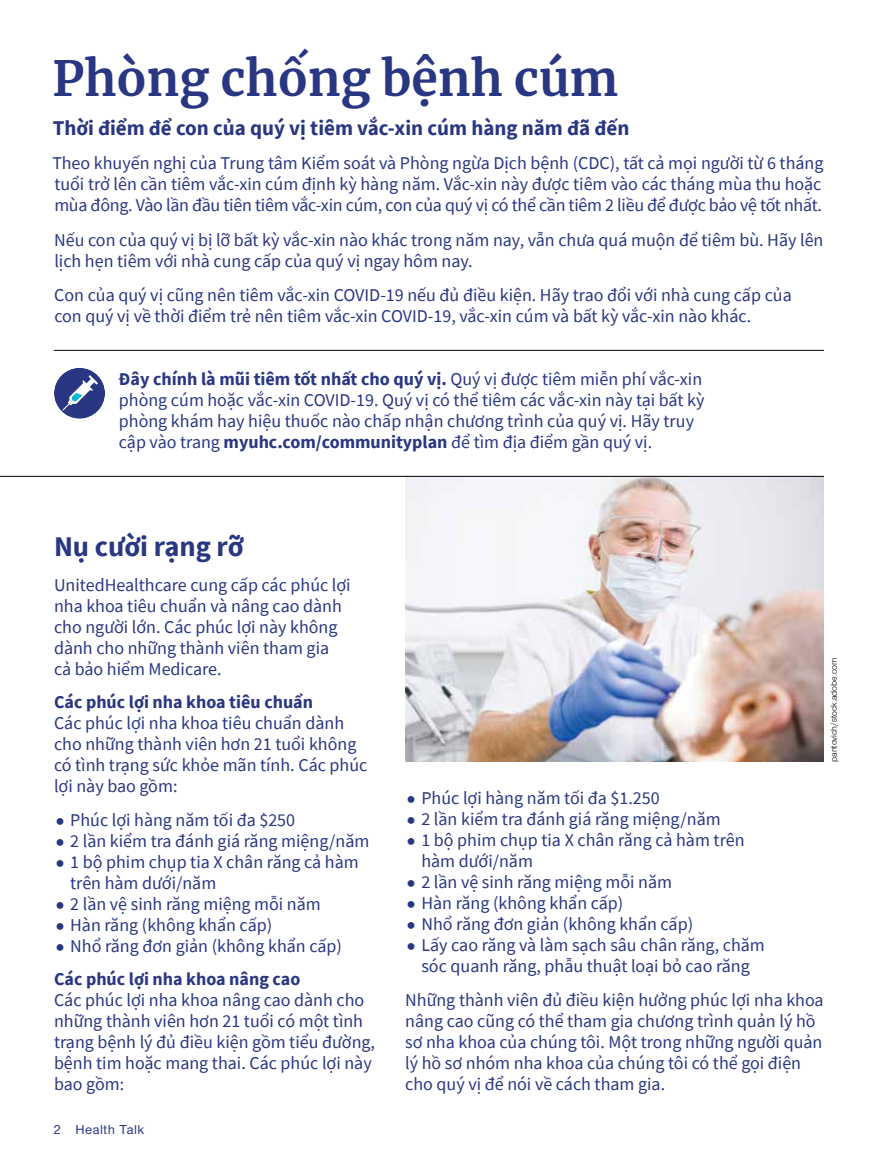
<style>
.page{position:relative;width:878px;height:1161px;background:#fff}
.page>*{position:absolute;margin:0;border:0;box-sizing:border-box;transform-origin:0 0}
.t1{font:700 48px "Merriweather";color:#293682}
.t2{font:700 28.5px "Source Sans Pro";color:#293682}
.t3{font:700 21px "Source Sans Pro";color:#293682}
.t4{font:18px/21px "Source Sans Pro";color:#293682}
.t5{font:700 18px "Source Sans Pro";color:#293682}
.t6{font:500 13.5px "UHC Sans";letter-spacing:.04em;color:#293682}
.t7{font:9px "UHC Sans";color:#000}
.s1{font-weight:700}
</style>
<div class="page">
<img style="left:405px;top:477px;width:419px;height:285px">
<hr style="left:54px;top:350px;width:769px;height:1px;background:#000">
<div style="left:54px;top:368px;width:51px;height:51px;background:#293682;border-radius:50%"></div>
<svg style="left:62px;top:375px;width:36px;height:35px"></svg>
<hr style="left:0;top:476px;width:824px;height:1px;background:#000">
<h1 class="t1" style="left:53px;top:45px;width:567px">Phòng chống bệnh cúm</h1>
<p class="t3" style="left:53px;top:113px;width:578px">Thời điểm để con của quý vị tiêm vắc‑xin cúm hàng năm đã đến</p>
<p class="t4" style="left:52px;top:152px;width:772px;text-align:justify">Theo khuyến nghị của Trung tâm Kiểm soát và Phòng ngừa Dịch bệnh (CDC), tất cả mọi người từ 6 tháng tuổi trở lên cần tiêm vắc‑xin cúm định kỳ hàng năm. Vắc‑xin này được tiêm vào các tháng mùa thu hoặc mùa đông. Vào lần đầu tiên tiêm vắc‑xin cúm, con của quý vị có thể cần tiêm 2 liều để được bảo vệ tốt nhất.</p>
<p class="t4" style="left:54px;top:229px;width:770px">Nếu con của quý vị bị lỡ bất kỳ vắc‑xin nào khác trong năm nay, vẫn chưa quá muộn để tiêm bù. Hãy lên lịch hẹn tiêm với nhà cung cấp của quý vị ngay hôm nay.</p>
<p class="t4" style="left:54px;top:284px;width:739px">Con của quý vị cũng nên tiêm vắc‑xin COVID‑19 nếu đủ điều kiện. Hãy trao đổi với nhà cung cấp của con quý vị về thời điểm trẻ nên tiêm vắc‑xin COVID‑19, vắc‑xin cúm và bất kỳ vắc‑xin nào khác.</p>
<p class="t4" style="left:119px;top:369px;width:587px"><span class="s1">Đây chính là mũi tiêm tốt nhất cho quý vị.</span> Quý vị được tiêm miễn phí vắc‑xin phòng cúm hoặc vắc‑xin COVID‑19. Quý vị có thể tiêm các vắc‑xin này tại bất kỳ phòng khám hay hiệu thuốc nào chấp nhận chương trình của quý vị. Hãy truy cập vào trang <span class="s1">myuhc.com/communityplan</span> để tìm địa điểm gần quý vị.</p>
<h2 class="t2" style="left:54px;top:527px;width:191px">Nụ cười rạng rỡ</h2>
<p class="t4" style="left:54px;top:574px;width:298px">UnitedHealthcare cung cấp các phúc lợi nha khoa tiêu chuẩn và nâng cao dành cho người lớn. Các phúc lợi này không dành cho những thành viên tham gia cả bảo hiểm Medicare.</p>
<p class="t5" style="left:54px;top:690px;width:260px">Các phúc lợi nha khoa tiêu chuẩn</p>
<p class="t4" style="left:54px;top:712px;width:315px">Các phúc lợi nha khoa tiêu chuẩn dành cho những thành viên hơn 21 tuổi không có tình trạng sức khỏe mãn tính. Các phúc lợi này bao gồm:</p>
<p class="t4" style="left:70px;top:810px;width:301px">Phúc lợi hàng năm tối đa $250<br>2 lần kiểm tra đánh giá răng miệng/năm<br>1 bộ phim chụp tia X chân răng cả hàm trên hàm dưới/năm<br>2 lần vệ sinh răng miệng mỗi năm<br>Hàn răng (không khẩn cấp)<br>Nhổ răng đơn giản (không khẩn cấp)</p>
<p class="t5" style="left:54px;top:967px;width:248px">Các phúc lợi nha khoa nâng cao</p>
<p class="t4" style="left:54px;top:990px;width:322px">Các phúc lợi nha khoa nâng cao dành cho những thành viên hơn 21 tuổi có một tình trạng bệnh lý đủ điều kiện gồm tiểu đường, bệnh tim hoặc mang thai. Các phúc lợi này bao gồm:</p>
<p class="t6" style="left:54px;top:1120px;width:92px">2 Health Talk</p>
<p class="t7" style="left:827px;top:762px;width:106px;rotate:-90deg">pantovich/stock.adobe.com</p>
<p class="t4" style="left:421px;top:787px;width:345px">Phúc lợi hàng năm tối đa $1.250<br>2 lần kiểm tra đánh giá răng miệng/năm<br>1 bộ phim chụp tia X chân răng cả hàm trên hàm dưới/năm<br>2 lần vệ sinh răng miệng mỗi năm<br>Hàn răng (không khẩn cấp)<br>Nhổ răng đơn giản (không khẩn cấp)<br>Lấy cao răng và làm sạch sâu chân răng, chăm sóc quanh răng, phẫu thuật loại bỏ cao răng</p>
<p class="t4" style="left:405px;top:990px;width:420px">Những thành viên đủ điều kiện hưởng phúc lợi nha khoa nâng cao cũng có thể tham gia chương trình quản lý hồ sơ nha khoa của chúng tôi. Một trong những người quản lý hồ sơ nhóm nha khoa của chúng tôi có thể gọi điện cho quý vị để nói về cách tham gia.</p>
</div>
